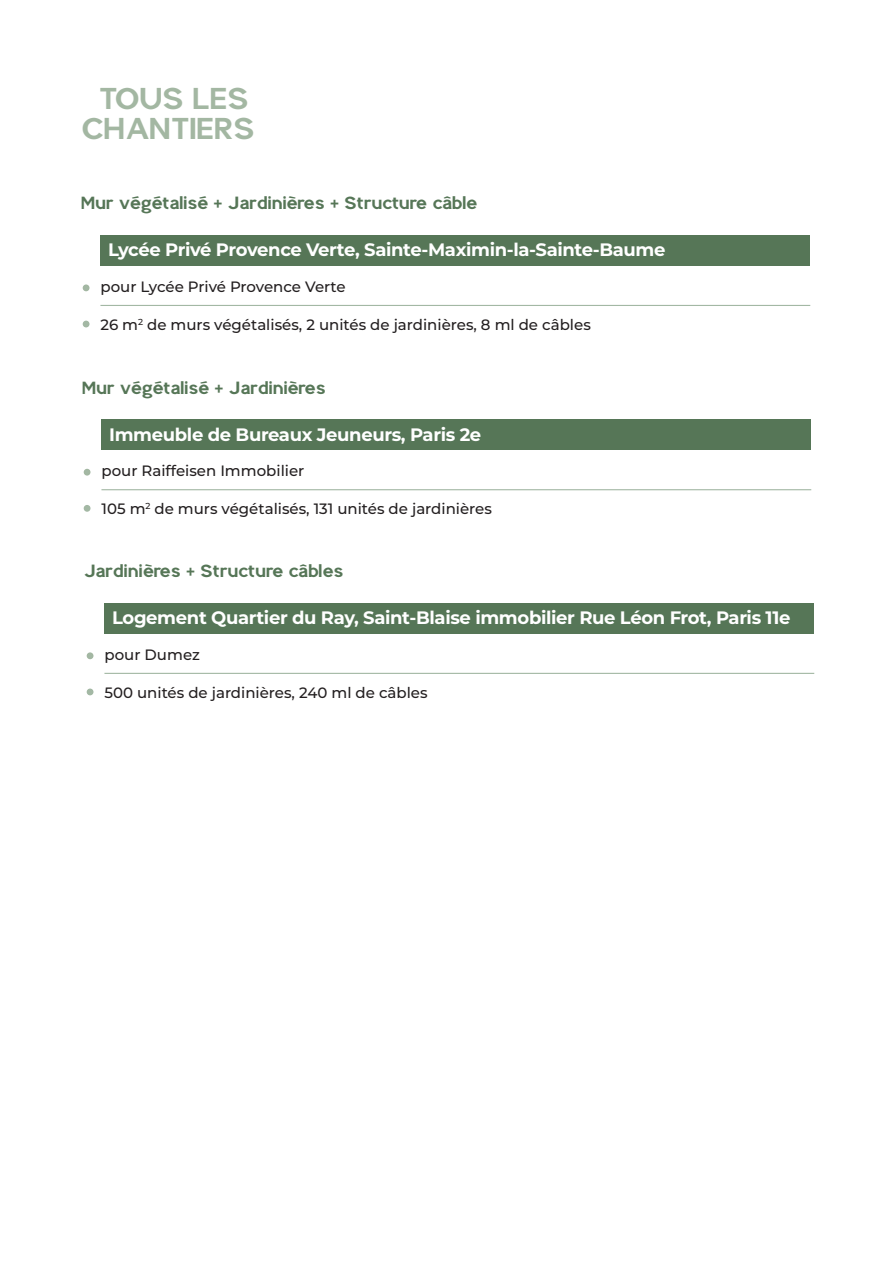
<style>
.page{position:relative;width:893px;height:1263px;background:#fff}
.page>*{position:absolute;margin:0;border:0;box-sizing:border-box;transform-origin:0 0}
.t1{font:36px/30px "splekta";color:#a3b7a2;text-align:center}
.t2{font:21px "splekta";color:#567657}
.t3{font:700 18px "Montserrat";letter-spacing:-.02em;color:#fff}
.t4{font:500 15px "Montserrat";color:#231f20}
</style>
<div class="page">
<div style="left:104px;top:603px;width:710px;height:31px;background:#567657"></div>
<div style="left:87px;top:652px;width:6px;height:7px;border:2px solid #a3b7a2;border-radius:50%"></div>
<hr style="left:104px;top:673px;width:710px;height:1px;background:#a3b8a4">
<div style="left:87px;top:688px;width:6px;height:7px;border:2px solid #a3b8a4;border-radius:50%"></div>
<div style="left:100px;top:235px;width:710px;height:31px;background:#567657"></div>
<div style="left:83px;top:284px;width:7px;height:7px;border:2px solid #a3b7a2;border-radius:50%"></div>
<hr style="left:100px;top:305px;width:710px;height:1px;background:#a3b8a4">
<div style="left:83px;top:321px;width:7px;height:6px;border:2px solid #a3b8a4;border-radius:50%"></div>
<div style="left:101px;top:420px;width:710px;height:30px;background:#567657"></div>
<div style="left:84px;top:469px;width:7px;height:7px;border:2px solid #a3b7a2;border-radius:50%"></div>
<hr style="left:101px;top:489px;width:710px;height:1px;background:#a3b8a4">
<div style="left:84px;top:505px;width:7px;height:7px;border:2px solid #a3b8a4;border-radius:50%"></div>
<h1 class="t1" style="left:83px;top:84px;width:175px">TOUS LES<br>CHANTIERS</h1>
<h2 class="t2" style="left:82px;top:193px;width:398px">Mur végétalisé + Jardinières + Structure câble</h2>
<p class="t3" style="left:108px;top:237px;width:559px">Lycée Privé Provence Verte, Sainte-Maximin-la-Sainte-Baume</p>
<p class="t4" style="left:100px;top:276px;width:247px">pour Lycée Privé Provence Verte</p>
<p class="t4" style="left:100px;top:314px;width:492px">26 m<sup>2</sup> de murs végétalisés, 2 unités de jardinières, 8 ml de câbles</p>
<h2 class="t2" style="left:83px;top:377px;width:245px">Mur végétalisé + Jardinières</h2>
<p class="t3" style="left:109px;top:421px;width:373px">Immeuble de Bureaux Jeuneurs, Paris 2e</p>
<p class="t4" style="left:101px;top:460px;width:204px">pour Raiffeisen Immobilier</p>
<p class="t4" style="left:101px;top:498px;width:392px">105 m<sup>2</sup> de murs végétalisés, 131 unités de jardinières</p>
<h2 class="t2" style="left:85px;top:561px;width:261px">Jardinières + Structure câbles</h2>
<p class="t3" style="left:112px;top:605px;width:680px">Logement Quartier du Ray, Saint-Blaise immobilier Rue Léon Frot, Paris 11e</p>
<p class="t4" style="left:104px;top:644px;width:97px">pour Dumez</p>
<p class="t4" style="left:104px;top:682px;width:325px">500 unités de jardinières, 240 ml de câbles</p>
</div>
